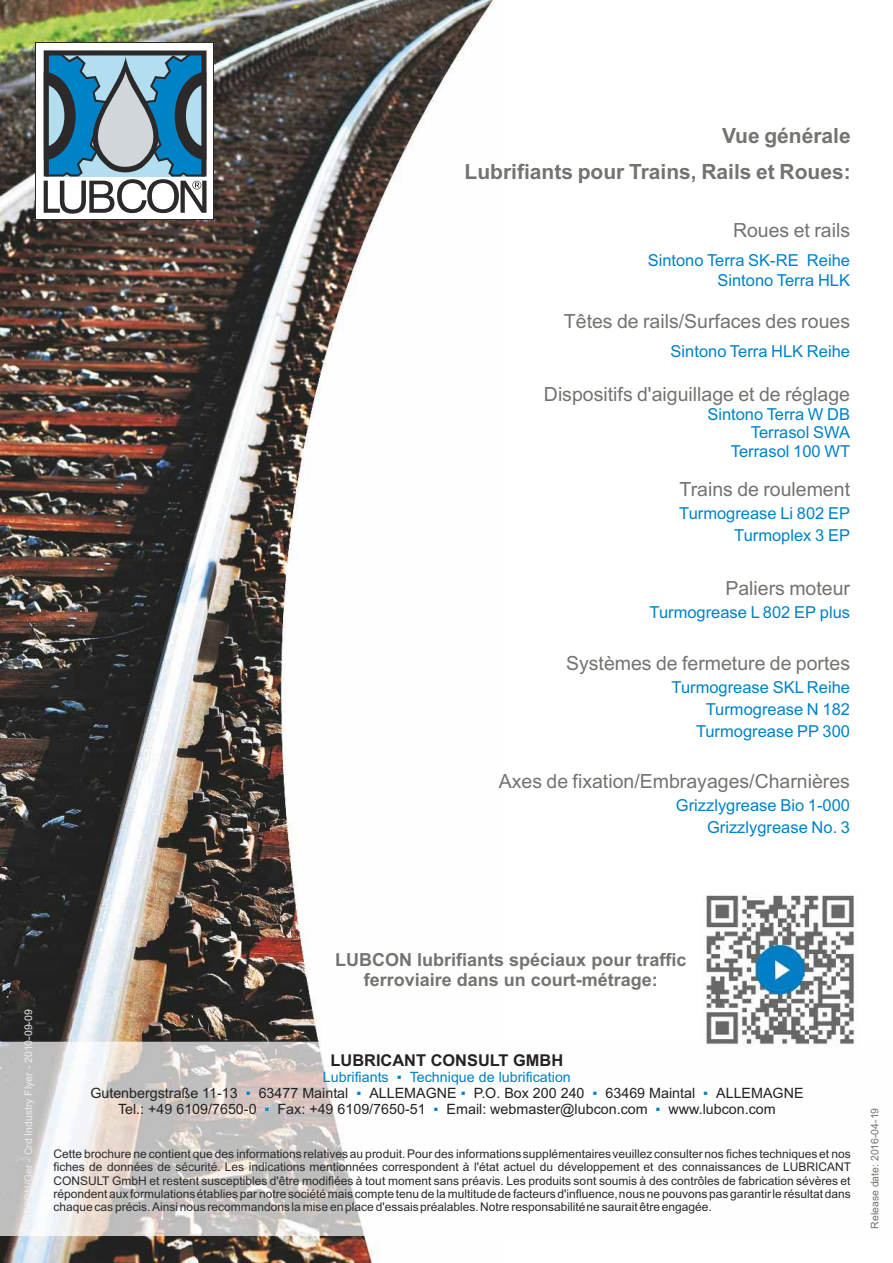
<style>
.page{position:relative;width:893px;height:1263px;background:#fff}
.page>*{position:absolute;margin:0;border:0;box-sizing:border-box;transform-origin:0 0}
.t1{font:700 21px/35.2px "Arial";color:#737370;text-align:right}
.t2{font:19.5px "Arial";color:#737370}
.t3{font:700 18px/20.1px "Arial";color:#737370;text-align:center}
.t4{font:16.5px/22px "Arial";color:#0082c7;text-align:right}
.t5{font:700 16.35px "Arial";color:#242121}
.t6{font:14.25px "Arial";color:#242121}
.t7{font:14.25px "Arial";color:#0082c7}
.t8{font:12px/13.4px "Arial";color:#2b2929;text-align:justify}
.t9{font:10.5px "Arial";color:#ebeded}
.t10{font:10.5px "Arial";color:#737370}
</style>
<div class="page">
<img style="left:0;top:0;width:494px;height:1263px">
<img style="left:0;top:1042px;width:816px;height:193px">
<div style="left:37px;top:43px;width:176px;height:176px;background:#fff"></div>
<svg style="left:44px;top:50px;width:163px;height:164px;background:#6f95a9"></svg>
<img style="left:702px;top:895px;width:154px;height:151px">
<h1 class="t1" style="left:464px;top:120px;width:388px">Vue générale<br>Lubrifiants pour Trains, Rails et Roues:</h1>
<h2 class="t2" style="left:733px;top:223px;width:119px">Roues et rails</h2>
<h3 class="t4" style="left:648px;top:251px;width:204px;line-height:20.7px">Sintono Terra SK-RE Reihe<br>Sintono Terra HLK</h3>
<h2 class="t2" style="left:564px;top:314px;width:288px">Têtes de rails/Surfaces des roues</h2>
<h3 class="t4" style="left:671px;top:341px;width:181px">Sintono Terra HLK Reihe</h3>
<h2 class="t2" style="left:544px;top:387px;width:308px">Dispositifs d'aiguillage et de réglage</h2>
<h3 class="t4" style="left:707px;top:406px;width:144px;line-height:18.5px">Sintono Terra W DB<br>Terrasol SWA<br>Terrasol 100 WT</h3>
<h2 class="t2" style="left:680px;top:482px;width:172px">Trains de roulement</h2>
<h3 class="t4" style="left:679px;top:504px;width:172px">Turmogrease Li 802 EP<br>Turmoplex 3 EP</h3>
<h2 class="t2" style="left:725px;top:581px;width:126px">Paliers moteur</h2>
<h3 class="t4" style="left:649px;top:603px;width:202px">Turmogrease L 802 EP plus</h3>
<h2 class="t2" style="left:566px;top:655px;width:285px">Systèmes de fermeture de portes</h2>
<h3 class="t4" style="left:671px;top:677px;width:180px">Turmogrease SKL Reihe<br>Turmogrease N 182<br>Turmogrease PP 300</h3>
<h2 class="t2" style="left:499px;top:774px;width:353px">Axes de fixation/Embrayages/Charnières</h2>
<h3 class="t4" style="left:676px;top:796px;width:176px">Grizzlygrease Bio 1-000<br>Grizzlygrease No. 3</h3>
<p class="t9" style="left:25px;top:1228px;width:221px;rotate:-90deg">LUBCON/Ger - Crd Industry Flyer - 2010-09-09</p>
<h3 class="t3" style="left:335px;top:951px;width:353px">LUBCON lubrifiants spéciaux pour traffic ferroviaire dans un court-métrage:</h3>
<h3 class="t5" style="left:331px;top:1054px;width:234px">LUBRICANT CONSULT GMBH</h3>
<p class="t7" style="left:323px;top:1072px;width:67px">Lubrifiants</p>
<p class="t7" style="left:410px;top:1072px;width:163px">Technique de lubrification</p>
<p class="t7" style="left:397px;top:1072px;width:7px">▪</p>
<p class="t6" style="left:90px;top:1087px;width:149px">Gutenbergstraße 11-13</p>
<p class="t6" style="left:259px;top:1087px;width:91px">63477 Maintal</p>
<p class="t6" style="left:369px;top:1087px;width:217px">ALLEMAGNE P.O. Box 200 240</p>
<p class="t6" style="left:605px;top:1087px;width:91px">63469 Maintal</p>
<p class="t6" style="left:716px;top:1087px;width:89px">ALLEMAGNE</p>
<p class="t6" style="left:118px;top:1103px;width:140px">Tel.: +49 6109/7650-0</p>
<p class="t6" style="left:278px;top:1103px;width:150px">Fax: +49 6109/7650-51</p>
<p class="t6" style="left:447px;top:1103px;width:203px">Email: webmaster@lubcon.com</p>
<p class="t6" style="left:669px;top:1103px;width:109px">www.lubcon.com</p>
<p class="t7" style="left:246px;top:1087px;width:7px">▪</p>
<p class="t7" style="left:356px;top:1087px;width:7px">▪</p>
<p class="t7" style="left:461px;top:1087px;width:7px">▪</p>
<p class="t7" style="left:592px;top:1087px;width:7px">▪</p>
<p class="t7" style="left:703px;top:1087px;width:7px">▪</p>
<p class="t7" style="left:265px;top:1103px;width:7px">▪</p>
<p class="t7" style="left:434px;top:1103px;width:7px">▪</p>
<p class="t7" style="left:656px;top:1103px;width:7px">▪</p>
<p class="t8" style="left:54px;top:1148px;width:799px">Cette brochure ne contient que des informations relatives au produit. Pour des informations supplémentaires veuillez consulter nos fiches techniques et nos fiches de données de sécurité. Les indications mentionnées correspondent à l'état actuel du développement et des connaissances de LUBRICANT CONSULT GmbH et restent susceptibles d'être modifiées à tout moment sans préavis. Les produits sont soumis à des contrôles de fabrication sévères et répondent aux formulations établies par notre société mais compte tenu de la multitude de facteurs d'influence, nous ne pouvons pas garantir le résultat dans chaque cas précis. Ainsi nous recommandons la mise en place d'essais préalables. Notre responsabilité ne saurait être engagée.</p>
<p class="t10" style="left:871px;top:1229px;width:122px;rotate:-90deg">Release date: 2016-04-19</p>
</div>
